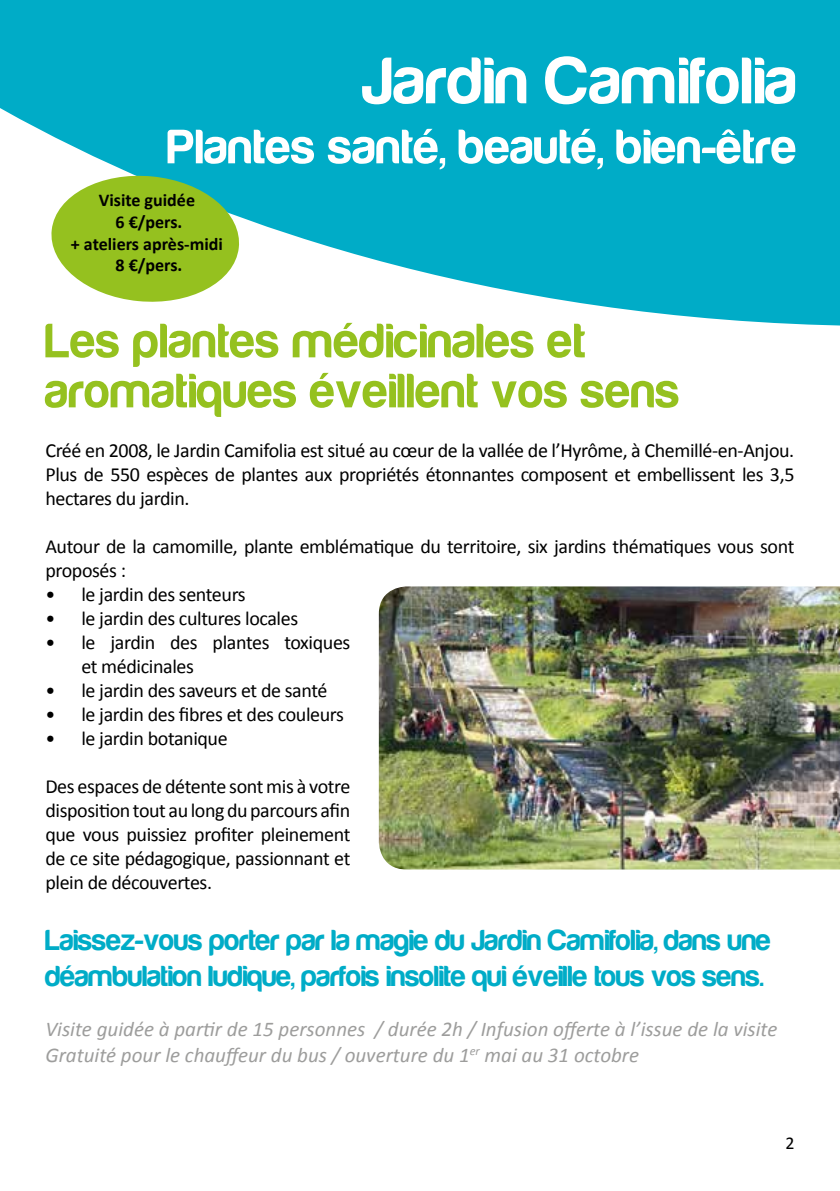
<style>
.page{position:relative;width:840px;height:1191px;background:#fff}
.page>*{position:absolute;margin:0;border:0;box-sizing:border-box;transform-origin:0 0}
.t1{font:68px "Harabara";letter-spacing:.02em;color:#fff}
.t2{font:50px/50px "Harabara";letter-spacing:.02em;color:#95c11f}
.t3{font:50px "Harabara";letter-spacing:.02em;color:#fff}
.t4{font:30px/36px "Harabara";color:#00acc7}
.t5{font:italic 21px/25.2px "Calibri";color:#9d9d9c}
.t6{font:20px/24px "Calibri";letter-spacing:-.02em;color:#000;text-align:justify}
.t7{font:700 18px/21.6px "Calibri";color:#000;text-align:center}
.t8{font:18px "Calibri";color:#000}
</style>
<div class="page">
<svg style="left:0;top:0;width:839px;height:326px;fill:#00acc7"></svg>
<img style="left:378px;top:586px;width:461px;height:283px">
<svg style="left:48px;top:171px;width:194px;height:135px"></svg>
<h1 class="t1" style="left:362px;top:45px;width:435px">Jardin Camifolia</h1>
<h2 class="t3" style="left:167px;top:121px;width:630px">Plantes santé, beauté, bien-être</h2>
<p class="t7" style="left:71px;top:189px;width:153px">Visite guidée<br>6 €/pers.<br>+ ateliers après-midi<br>8 €/pers.</p>
<h2 class="t2" style="left:45px;top:316px;width:635px">Les plantes médicinales et aromatiques éveillent vos sens</h2>
<p class="t6" style="left:45px;top:438px;width:750px">Créé en 2008, le Jardin Camifolia est situé au cœur de la vallée de l’Hyrôme, à Chemillé-en-Anjou.<br>Plus de 550 espèces de plantes aux propriétés étonnantes composent et embellissent les 3,5 hectares du jardin.</p>
<p class="t6" style="left:45px;top:534px;width:750px">Autour de la camomille, plante emblématique du territoire, six jardins thématiques vous sont proposés :</p>
<p class="t6" style="left:45px;top:582px;width:202px">• le jardin des senteurs</p>
<p class="t6" style="left:45px;top:606px;width:254px">• le jardin des cultures locales</p>
<p class="t6" style="left:81px;top:630px;width:270px;text-indent:-36px">• le jardin des plantes toxiques et médicinales</p>
<p class="t6" style="left:45px;top:678px;width:283px">• le jardin des saveurs et de santé</p>
<p class="t6" style="left:45px;top:702px;width:300px">• le jardin des fibres et des couleurs</p>
<p class="t6" style="left:45px;top:726px;width:184px">• le jardin botanique</p>
<p class="t6" style="left:45px;top:774px;width:306px">Des espaces de détente sont mis à votre disposition tout au long du parcours afin que vous puissiez profiter pleinement de ce site pédagogique, passionnant et plein de découvertes.</p>
<h3 class="t4" style="left:45px;top:922px;width:726px">Laissez-vous porter par la magie du Jardin Camifolia, dans une déambulation ludique, parfois insolite qui éveille tous vos sens.</h3>
<p class="t5" style="left:45px;top:1016px;width:733px">Visite guidée à partir de 15 personnes / durée 2h / Infusion offerte à l’issue de la visite<br>Gratuité pour le chauffeur du bus / ouverture du 1<sup>er</sup> mai au 31 octobre</p>
<p class="t8" style="left:785px;top:1131px;width:11px">2</p>
</div>
